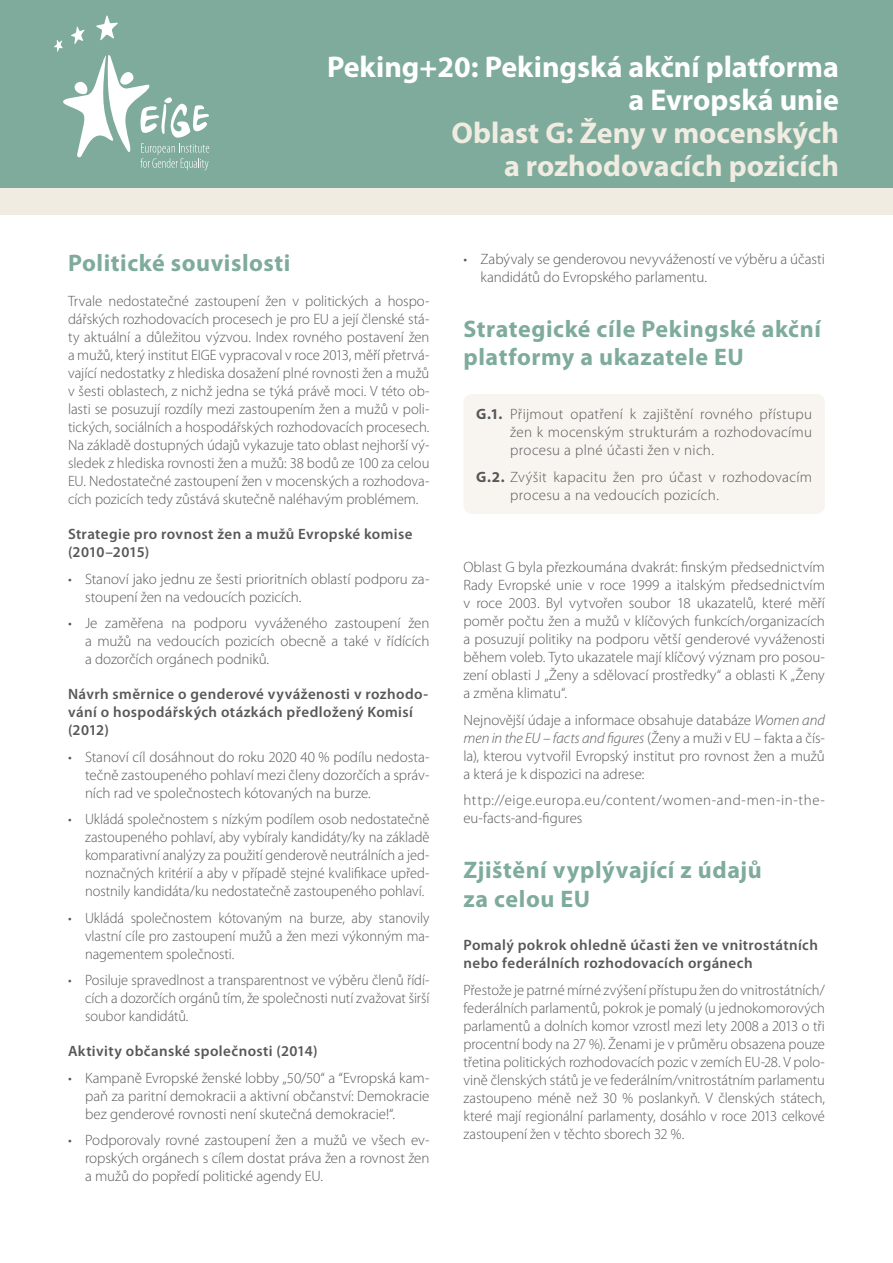
<style>
.page{position:relative;width:893px;height:1263px;background:#fff}
.page>*{position:absolute;margin:0;border:0;box-sizing:border-box;transform-origin:0 0}
.Main_1{font:700 30px/33px "Myriad Pro";color:#fff;text-align:right}
.Main_2{font:700 30px/33px "Myriad Pro";color:#f1ece2;text-align:right}
.Title_1{font:700 24px/28.8px "Myriad Pro";letter-spacing:.02em;color:#7eab9b}
.Body_Text{font:300 15px/18px "Myriad Pro";color:#57585a;text-align:justify}
.Body_Text-2{font:300 15px/18px "Myriad Pro";color:#57585a;text-align:justify;scale:.96 1}
.Subtitle{font:600 15px/18px "Myriad Pro";letter-spacing:.025em;color:#57585a}
.Body_Text-3{font:300 15px/18px "Myriad Pro";letter-spacing:.035em;color:#57585a}
.Body_Text-4{font:300 15px/18px "Myriad Pro";letter-spacing:.02em;color:#57585a}
.s1{font-weight:700}
.s2{font-style:italic}
</style>
<div class="page">
<div style="left:463px;top:394px;width:362px;height:120px;background:#f8f5f0;border-radius:9px"></div>
<div style="left:0;top:0;width:893px;height:215px;background:#f1ece2"></div>
<div style="left:0;top:0;width:893px;height:187px;background:#7eab9b"></div>
<svg style="left:54px;top:15px;width:155px;height:156px"></svg>
<p class="Main_1" style="left:327px;top:51px;width:513px">Peking+20: Pekingská akční platforma a Evropská unie</p>
<p class="Main_2" style="left:452px;top:117px;width:389px">Oblast G: Ženy v mocenských a rozhodovacích pozicích</p>
<p class="Title_1" style="left:68px;top:249px;width:224px">Politické souvislosti</p>
<p class="Body_Text" style="left:68px;top:292px;width:363px">Trvale nedostatečné zastoupení žen v politických a hospo&shy;dářských rozhodovacích procesech je pro EU a její členské stá&shy;ty aktuální a důležitou výzvou. Index rovného postavení žen a mužů, který institut EIGE vypracoval v roce 2013, měří přetrvá&shy;vající nedostatky z hlediska dosažení plné rovnosti žen a mužů v šesti oblastech, z nichž jedna se týká právě moci. V této ob&shy;lasti se posuzují rozdíly mezi zastoupením žen a mužů v poli&shy;tických, sociálních a hospodářských rozhodovacích procesech.<br>Na základě dostupných údajů vykazuje tato oblast nejhorší vý&shy;sledek z hlediska rovnosti žen a mužů: 38 bodů ze 100 za celou EU. Nedostatečné zastoupení žen v mocenských a rozhodova&shy;cích pozicích tedy zůstává skutečně naléhavým problémem.</p>
<p class="Subtitle" style="left:68px;top:525px;width:346px">Strategie pro rovnost žen a mužů Evropské komise (2010–2015)</p>
<p class="Body_Text" style="left:85px;top:570px;width:346px;text-indent:-17px">• Stanoví jako jednu ze šesti prioritních oblastí podporu za&shy;stoupení žen na vedoucích pozicích.</p>
<p class="Body_Text" style="left:85px;top:614px;width:346px;text-indent:-17px">• Je zaměřena na podporu vyváženého zastoupení žen a mužů na vedoucích pozicích obecně a také v řídících a dozorčích orgánech podniků.</p>
<p class="Subtitle" style="left:68px;top:685px;width:362px">Návrh směrnice o genderové vyváženosti v rozhodo&shy;vání o hospodářských otázkách předložený Komisí (2012)</p>
<p class="Body_Text" style="left:85px;top:748px;width:346px;text-indent:-17px">• Stanoví cíl dosáhnout do roku 2020 40 % podílu nedosta&shy;tečně zastoupeného pohlaví mezi členy dozorčích a správ&shy;ních rad ve společnostech kótovaných na burze.</p>
<p class="Body_Text-2" style="left:85px;top:810px;width:360px;text-indent:-17px">• Ukládá společnostem s nízkým podílem osob nedostatečně zastoupeného pohlaví, aby vybíraly kandidáty/ky na základě komparativní analýzy za použití genderově neutrálních a jed&shy;noznačných kritérií a aby v případě stejné kvalifikace upřed&shy;nostnily kandidáta/ku nedostatečně zastoupeného pohlaví.</p>
<p class="Body_Text-2" style="left:85px;top:909px;width:360px;text-indent:-17px">• Ukládá společnostem kótovaným na burze, aby stanovily vlastní cíle pro zastoupení mužů a žen mezi výkonným ma&shy;nagementem společnosti.</p>
<p class="Body_Text-2" style="left:85px;top:971px;width:360px;text-indent:-17px">• Posiluje spravedlnost a transparentnost ve výběru členů řídí&shy;cích a dozorčích orgánů tím, že společnosti nutí zvažovat širší soubor kandidátů.</p>
<p class="Subtitle" style="left:68px;top:1042px;width:251px">Aktivity občanské společnosti (2014)</p>
<p class="Body_Text" style="left:85px;top:1069px;width:346px;text-indent:-17px">• Kampaně Evropské ženské lobby „50/50“ a “Evropská kam&shy;paň za paritní demokracii a aktivní občanství: Demokracie bez genderové rovnosti není skutečná demokracie!“.</p>
<p class="Body_Text" style="left:85px;top:1131px;width:346px;text-indent:-17px">• Podporovaly rovné zastoupení žen a mužů ve všech ev&shy;ropských orgánech s cílem dostat práva žen a rovnost žen a mužů do popředí politické agendy EU.</p>
<p class="Body_Text" style="left:480px;top:250px;width:346px;text-indent:-17px">• Zabývaly se genderovou nevyvážeností ve výběru a účasti kandidátů do Evropského parlamentu.</p>
<p class="Title_1" style="left:463px;top:314px;width:359px">Strategické cíle Pekingské akční platformy a ukazatele EU</p>
<p class="Body_Text" style="left:510px;top:406px;width:303px;text-indent:-34px"><span class="s1">G.1.</span> Přijmout opatření k zajištění rovného přístupu žen k mocenským strukturám a rozhodovacímu procesu a plné účasti žen v nich.</p>
<p class="Body_Text-4" style="left:510px;top:468px;width:303px;text-indent:-34px"><span class="s1">G.2.</span> Zvýšit kapacitu žen pro účast v rozhodovacím procesu a na vedoucích pozicích.</p>
<p class="Body_Text" style="left:463px;top:559px;width:363px">Oblast G byla přezkoumána dvakrát: finským předsednictvím Rady Evropské unie v roce 1999 a italským předsednictvím v roce 2003. Byl vytvořen soubor 18 ukazatelů, které měří poměr počtu žen a mužů v klíčových funkcích/organizacích a posuzují politiky na podporu větší genderové vyváženosti během voleb. Tyto ukazatele mají klíčový význam pro posou&shy;zení oblasti J „Ženy a sdělovací prostředky“ a oblasti K „Ženy a změna klimatu“.</p>
<p class="Body_Text" style="left:463px;top:711px;width:363px">Nejnovější údaje a informace obsahuje databáze <span class="s2">Women and men in the EU – facts and figures</span> (Ženy a muži v EU – fakta a čís&shy;la), kterou vytvořil Evropský institut pro rovnost žen a mužů a která je k dispozici na adrese:</p>
<p class="Body_Text-3" style="left:463px;top:792px;width:362px">http://eige.europa.eu/content/women‑and‑men‑in‑the‑ eu‑facts‑and‑figures</p>
<p class="Title_1" style="left:463px;top:855px;width:300px">Zjištění vyplývající z údajů za celou EU</p>
<p class="Subtitle" style="left:463px;top:936px;width:356px">Pomalý pokrok ohledně účasti žen ve vnitrostátních nebo federálních rozhodovacích orgánech</p>
<p class="Body_Text" style="left:463px;top:981px;width:363px">Přestože je patrné mírné zvýšení přístupu žen do vnitrostátních/ federálních parlamentů, pokrok je pomalý (u jednokomorových parlamentů a dolních komor vzrostl mezi lety 2008 a 2013 o tři procentní body na 27 %). Ženami je v průměru obsazena pouze třetina politických rozhodovacích pozic v zemích EU-28. V polo&shy;vině členských států je ve federálním/vnitrostátním parlamentu zastoupeno méně než 30 % poslankyň. V členských státech, které mají regionální parlamenty, dosáhlo v roce 2013 celkové zastoupení žen v těchto sborech 32 %.</p>
</div>
